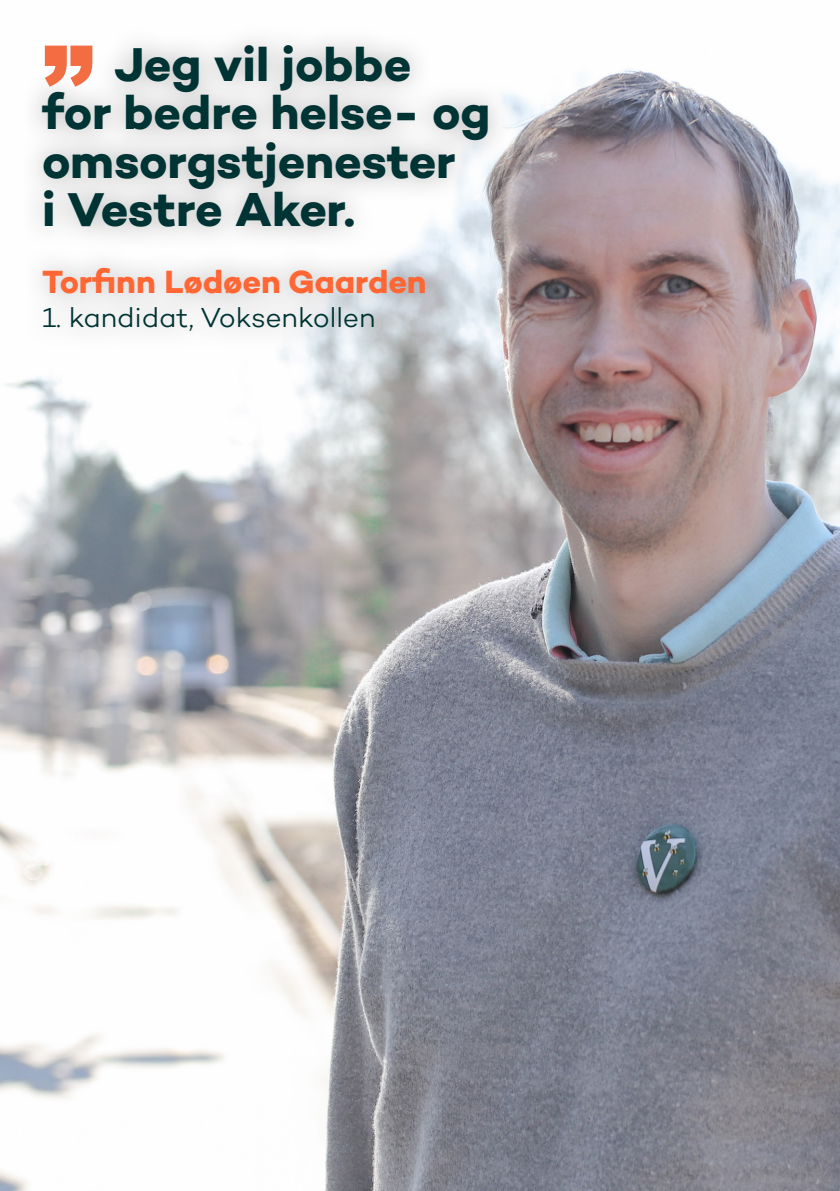
<style>
.page{position:relative;width:840px;height:1191px;background:#fff}
.page>*{position:absolute;margin:0;border:0;box-sizing:border-box;transform-origin:0 0}
.t1{font:900 103.2px "Arial";color:#f36d43}
.t2{font:700 48.2px/48.2px "Campton";letter-spacing:-.005em;color:#033}
.t3{font:700 32.6px "Campton";letter-spacing:-.005em;color:#f63}
.t4{font:300 28px "Campton";letter-spacing:-.005em;color:#033}
</style>
<div class="page">
<img style="left:0;top:69px;width:839px;height:1122px">
<div style="left:19px;top:22px;width:493px;height:330px;background:#231f20;opacity:.35"></div>
<p class="t2" style="left:114px;top:40px;width:298px">Jeg vil jobbe</p>
<p class="t2" style="left:42px;top:88px;width:450px">for bedre helse- og omsorgstjenester</p>
<p class="t2" style="left:42px;top:185px;width:314px">i Vestre Aker.</p>
<p class="t1" style="left:42px;top:9px;width:53px">”</p>
<p class="t3" style="left:42px;top:261px;width:386px">Torfinn Lødøen Gaarden</p>
<p class="t4" style="left:42px;top:300px;width:334px">1. kandidat, Voksenkollen</p>
</div>
